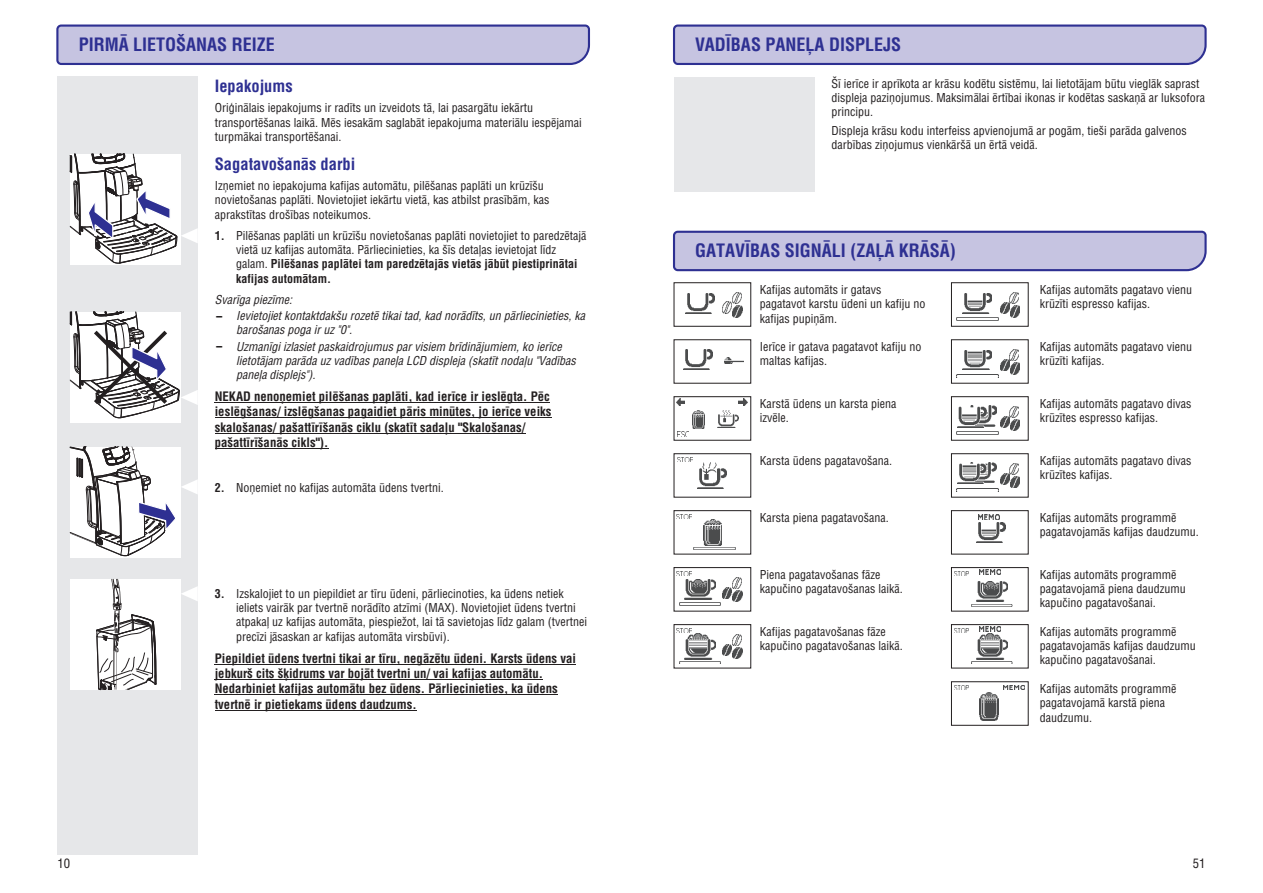
<style>
.page{position:relative;width:1263px;height:893px;background:#fff}
.page>*{position:absolute;margin:0;border:0;box-sizing:border-box;transform-origin:0 0}
.t1{font:700 18px "Rim Helvetica Condensed";color:#2e3092}
.t2{font:700 16.5px "Rim Helvetica Condensed";color:#2e3092}
.t3{font:700 12.75px/15.3px "Rim Helvetica Condensed";color:#231f20}
.t4{font:12.75px "Rim Helvetica Condensed";color:#231f20}
.t5{font:12px/14.1px "Rim Helvetica Condensed";color:#231f20}
.t6{font:italic 12px/16px "Rim Helvetica Condensed";color:#231f20}
.t7{font:700 12px "Rim Helvetica Condensed";color:#231f20}
.s1{font-weight:700}
</style>
<div class="page">
<div style="left:57px;top:77px;width:141px;height:778px;background:#e6e7e9"></div>
<svg style="left:56px;top:25px;width:534px;height:40px;background:#b7b5d9"></svg>
<hr style="left:215px;top:402px;width:335px;height:1px;background:#231f20">
<hr style="left:215px;top:418px;width:337px;height:1px;background:#231f20">
<hr style="left:215px;top:433px;width:310px;height:1px;background:#231f20">
<hr style="left:215px;top:448px;width:113px;height:1px;background:#231f20">
<hr style="left:215px;top:664px;width:361px;height:1px;background:#231f20">
<hr style="left:215px;top:679px;width:328px;height:1px;background:#231f20">
<hr style="left:215px;top:695px;width:343px;height:1px;background:#231f20">
<hr style="left:215px;top:710px;width:202px;height:1px;background:#231f20">
<svg style="left:69px;top:446px;width:129px;height:245px"></svg>
<svg style="left:69px;top:311px;width:129px;height:112px"></svg>
<svg style="left:69px;top:153px;width:129px;height:112px"></svg>
<div style="left:674px;top:77px;width:140px;height:114px;background:#e6e7e9"></div>
<svg style="left:673px;top:25px;width:534px;height:40px;background:#b7b5d9"></svg>
<svg style="left:673px;top:230px;width:534px;height:42px;background:#b8b6d9"></svg>
<div style="left:674px;top:282px;width:77px;height:45px;border:1px solid #231f20"></div>
<img style="left:685px;top:293px;width:29px;height:20px">
<svg style="left:722px;top:292px;width:20px;height:25px"></svg>
<div style="left:951px;top:282px;width:78px;height:45px;border:1px solid #231f20"></div>
<svg style="left:1000px;top:292px;width:19px;height:25px"></svg>
<img style="left:962px;top:293px;width:29px;height:20px">
<div style="left:674px;top:339px;width:77px;height:45px;border:1px solid #231f20"></div>
<img style="left:683px;top:350px;width:29px;height:19px">
<img style="left:725px;top:357px;width:19px;height:7px">
<div style="left:951px;top:339px;width:78px;height:45px;border:1px solid #231f20"></div>
<svg style="left:1000px;top:349px;width:19px;height:25px"></svg>
<img style="left:963px;top:350px;width:28px;height:20px">
<div style="left:674px;top:396px;width:77px;height:45px;border:1px solid #231f20"></div>
<svg style="left:739px;top:399px;width:9px;height:7px"></svg>
<svg style="left:676px;top:398px;width:9px;height:7px"></svg>
<img style="left:717px;top:411px;width:21px;height:17px">
<svg style="left:678px;top:432px;width:9px;height:4px"></svg>
<img style="left:692px;top:411px;width:12px;height:17px">
<div style="left:951px;top:396px;width:78px;height:45px;border:1px solid #231f20"></div>
<svg style="left:1000px;top:406px;width:19px;height:25px"></svg>
<img style="left:958px;top:406px;width:38px;height:21px">
<div style="left:674px;top:453px;width:77px;height:45px;border:1px solid #231f20"></div>
<img style="left:698px;top:462px;width:29px;height:26px">
<img style="left:678px;top:457px;width:14px;height:5px">
<div style="left:951px;top:453px;width:78px;height:45px;border:1px solid #231f20"></div>
<svg style="left:1000px;top:463px;width:19px;height:25px"></svg>
<img style="left:958px;top:462px;width:38px;height:22px">
<div style="left:674px;top:510px;width:77px;height:44px;border:1px solid #231f20"></div>
<img style="left:694px;top:547px;width:41px;height:3px">
<img style="left:677px;top:514px;width:14px;height:5px">
<img style="left:704px;top:520px;width:17px;height:25px">
<div style="left:951px;top:510px;width:78px;height:44px;border:1px solid #231f20"></div>
<img style="left:976px;top:523px;width:29px;height:20px">
<img style="left:979px;top:515px;width:21px;height:5px">
<div style="left:674px;top:567px;width:77px;height:45px;border:1px solid #231f20"></div>
<svg style="left:722px;top:577px;width:20px;height:25px"></svg>
<img style="left:684px;top:579px;width:32px;height:20px">
<img style="left:677px;top:571px;width:14px;height:5px">
<div style="left:951px;top:567px;width:78px;height:45px;border:1px solid #231f20"></div>
<img style="left:971px;top:604px;width:41px;height:3px">
<img style="left:954px;top:571px;width:15px;height:5px">
<img style="left:979px;top:570px;width:21px;height:5px">
<img style="left:976px;top:582px;width:32px;height:20px">
<div style="left:674px;top:624px;width:77px;height:44px;border:1px solid #231f20"></div>
<svg style="left:722px;top:634px;width:20px;height:25px"></svg>
<img style="left:679px;top:661px;width:42px;height:3px">
<img style="left:677px;top:628px;width:14px;height:5px">
<img style="left:684px;top:633px;width:32px;height:26px">
<div style="left:951px;top:624px;width:78px;height:44px;border:1px solid #231f20"></div>
<img style="left:971px;top:661px;width:41px;height:3px">
<img style="left:954px;top:628px;width:15px;height:5px">
<img style="left:976px;top:633px;width:32px;height:26px">
<img style="left:979px;top:627px;width:21px;height:5px">
<div style="left:951px;top:681px;width:78px;height:45px;border:1px solid #231f20"></div>
<img style="left:954px;top:685px;width:15px;height:5px">
<img style="left:1003px;top:685px;width:21px;height:5px">
<img style="left:979px;top:692px;width:20px;height:29px">
<h1 class="t1" style="left:79px;top:38px;width:198px">PIRMÂ LIETOÐANAS REIZE</h1>
<h2 class="t2" style="left:215px;top:80px;width:79px">Iepakojums</h2>
<p class="t5" style="left:215px;top:102px;width:369px">Oriìinâlais iepakojums ir radîts un izveidots tâ, lai pasargâtu iekârtu transportçðanas laikâ. Mçs iesakâm saglabât iepakojuma materiâlu iespçjamai turpmâkai transportçðanai.</p>
<p class="t5" style="left:215px;top:180px;width:336px">Izòemiet no iepakojuma kafijas automâtu, pilçðanas paplâti un krûzîðu novietoðanas paplâti. Novietojiet iekârtu vietâ, kas atbilst prasîbâm, kas aprakstîtas droðîbas noteikumos.</p>
<p class="t5" style="left:236px;top:229px;width:352px">Pilçðanas paplâti un krûzîðu novietoðanas paplâti novietojiet to paredzçtajâ vietâ uz kafijas automâta. Pârliecinieties, ka ðîs detaïas ievietojat lîdz galam. <span class="s1">Pilçðanas paplâtei tam paredzçtajâs vietâs jâbût piestiprinâtai</span></p>
<h2 class="t2" style="left:215px;top:158px;width:142px">Sagatavoðanâs darbi</h2>
<p class="t7" style="left:215px;top:231px;width:11px">1.</p>
<p class="t7" style="left:236px;top:274px;width:97px">kafijas automâtam.</p>
<p class="t6" style="left:236px;top:293px;width:351px;text-indent:-21px">Svarîga piezîme:<br>Ievietojiet kontaktdakðu rozetç tikai tad, kad norâdîts, un pârliecinieties, ka</p>
<p class="t6" style="left:236px;top:323px;width:327px">baroðanas poga ir uz "0".<br>Uzmanîgi izlasiet paskaidrojumus par visiem brîdinâjumiem, ko ierîce</p>
<p class="t6" style="left:236px;top:354px;width:341px;line-height:14.1px">lietotâjam parâda uz vadîbas paneïa LCD displeja (skatît nodaïu "Vadîbas paneïa displejs").</p>
<p class="t3" style="left:215px;top:390px;width:338px">NEKAD nenoòemiet pilçðanas paplâti, kad ierîce ir ieslçgta. Pçc ieslçgðanas/ izslçgðanas pagaidiet pâris minûtes, jo ierîce veiks skaloðanas/ paðattîrîðanâs ciklu (skatît sadaïu "Skaloðanas/ paðattîrîðanâs cikls").</p>
<p class="t7" style="left:215px;top:483px;width:11px">2.</p>
<p class="t5" style="left:236px;top:481px;width:209px">Noòemiet no kafijas automâta ûdens tvertni.</p>
<p class="t7" style="left:215px;top:589px;width:11px">3.</p>
<p class="t5" style="left:236px;top:587px;width:353px">Izskalojiet to un piepildiet ar tîru ûdeni, pârliecinoties, ka ûdens netiek ieliets vairâk par tvertnç norâdîto atzîmi (MAX). Novietojiet ûdens tvertni atpakaï uz kafijas automâta, piespieþot, lai tâ savietojas lîdz galam (tvertnei precîzi jâsaskan ar kafijas automâta virsbûvi).</p>
<p class="t3" style="left:215px;top:652px;width:363px">Piepildiet ûdens tvertni tikai ar tîru, negâzçtu ûdeni. Karsts ûdens vai jebkurð cits ðíidrums var bojât tvertni un/ vai kafijas automâtu.<br>Nedarbiniet kafijas automâtu bez ûdens. Pârliecinieties, ka ûdens tvertnç ir pietiekams ûdens daudzums.</p>
<p class="t4" style="left:57px;top:858px;width:14px">10</p>
<h1 class="t1" style="left:695px;top:38px;width:207px">VADÎBAS PANEÏA DISPLEJS</h1>
<p class="t5" style="left:831px;top:78px;width:375px">Ðî ierîce ir aprîkota ar krâsu kodçtu sistçmu, lai lietotâjam bûtu vieglâk saprast displeja paziòojumus. Maksimâlai çrtîbai ikonas ir kodçtas saskaòâ ar luksofora principu.</p>
<p class="t5" style="left:831px;top:124px;width:357px">Displeja krâsu kodu interfeiss apvienojumâ ar pogâm, tieði parâda galvenos darbîbas ziòojumus vienkârðâ un çrtâ veidâ.</p>
<h1 class="t1" style="left:695px;top:244px;width:262px">GATAVÎBAS SIGNÂLI (ZAÏÂ KRÂSÂ)</h1>
<p class="t5" style="left:760px;top:284px;width:167px">Kafijas automâts ir gatavs pagatavot karstu ûdeni un kafiju no kafijas pupiòâm.</p>
<p class="t5" style="left:760px;top:341px;width:163px">Ierîce ir gatava pagatavot kafiju no maltas kafijas.</p>
<p class="t5" style="left:760px;top:398px;width:138px">Karstâ ûdens un karsta piena izvçle.</p>
<p class="t5" style="left:760px;top:455px;width:134px">Karsta ûdens pagatavoðana.</p>
<p class="t5" style="left:760px;top:512px;width:130px">Karsta piena pagatavoðana.</p>
<p class="t5" style="left:760px;top:569px;width:144px">Piena pagatavoðanas fâze kapuèino pagatavoðanas laikâ.</p>
<p class="t5" style="left:760px;top:626px;width:144px">Kafijas pagatavoðanas fâze kapuèino pagatavoðanas laikâ.</p>
<p class="t5" style="left:1040px;top:284px;width:154px">Kafijas automâts pagatavo vienu krûzîti espresso kafijas.</p>
<p class="t5" style="left:1040px;top:341px;width:154px">Kafijas automâts pagatavo vienu krûzîti kafijas.</p>
<p class="t5" style="left:1040px;top:398px;width:153px">Kafijas automâts pagatavo divas krûzîtes espresso kafijas.</p>
<p class="t5" style="left:1040px;top:455px;width:153px">Kafijas automâts pagatavo divas krûzîtes kafijas.</p>
<p class="t5" style="left:1040px;top:512px;width:160px">Kafijas automâts programmç pagatavojamâs kafijas daudzumu.</p>
<p class="t5" style="left:1040px;top:569px;width:147px">Kafijas automâts programmç pagatavojamâ piena daudzumu kapuèino pagatavoðanai.</p>
<p class="t5" style="left:1040px;top:626px;width:157px">Kafijas automâts programmç pagatavojamâs kafijas daudzumu kapuèino pagatavoðanai.</p>
<p class="t5" style="left:1040px;top:683px;width:138px">Kafijas automâts programmç pagatavojamâ karstâ piena daudzumu.</p>
<p class="t4" style="left:1193px;top:858px;width:14px">51</p>
</div>
